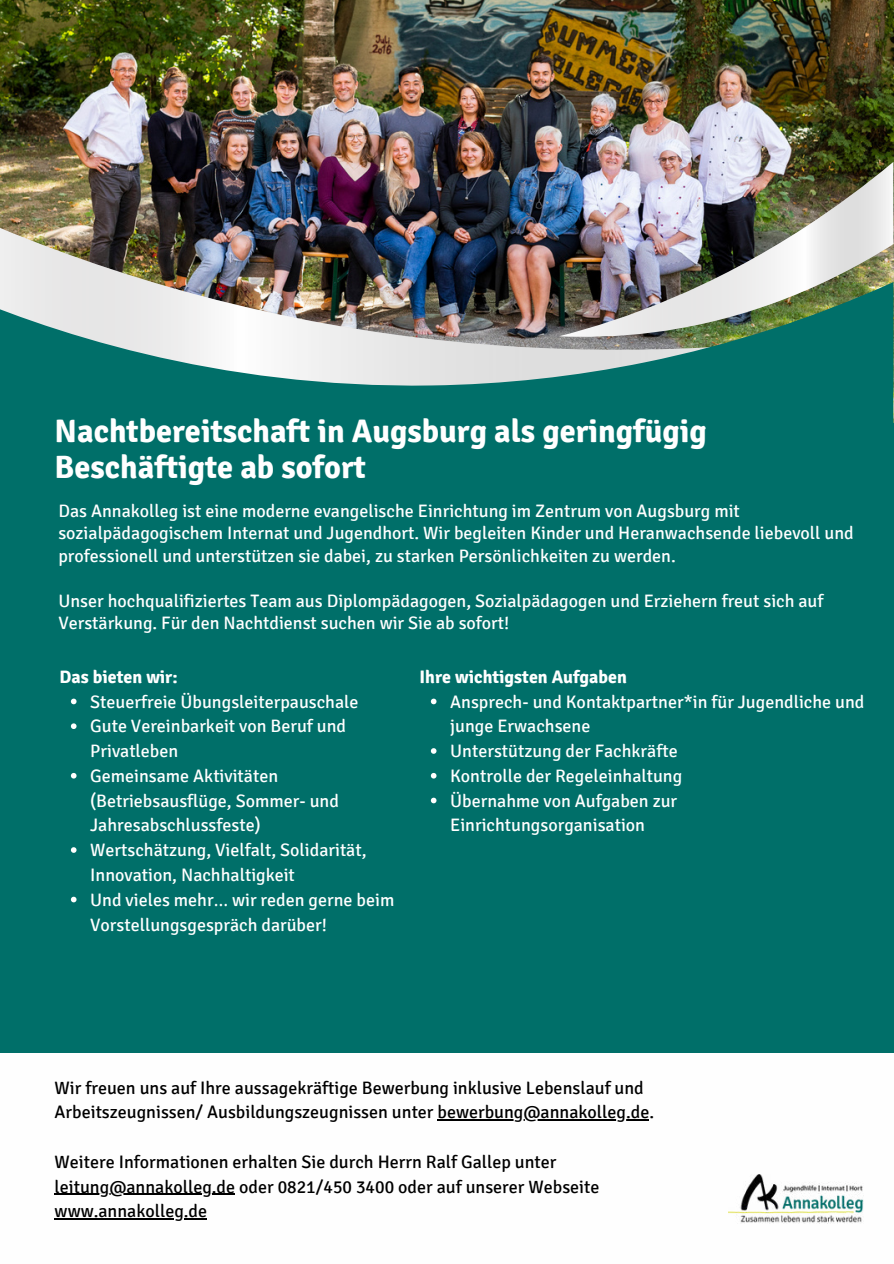
<style>
.page{position:relative;width:894px;height:1264px;background:#fff}
.page>*{position:absolute;margin:0;border:0;box-sizing:border-box;transform-origin:0 0}
.t1{font:700 32.25px/36px "Signika";color:#fff}
.t2{font:18px/24.8px "Signika";color:#fff}
.t3{font:18px/24.8px "Signika";color:#000}
.t4{font:700 18px "Signika";color:#fff}
.s1{font-family:"Noto Sans Gurmukhi"}
</style>
<div class="page">
<div style="left:0;top:0;width:893px;height:1263px;background:#006f69"></div>
<img style="left:0;top:0;width:893px;height:204px">
<img style="left:0;top:204px;width:559px;height:78px">
<img style="left:0;top:282px;width:739px;height:104px">
<img style="left:559px;top:162px;width:334px;height:177px">
<div style="left:0;top:1052px;width:893px;height:211px;background:#fefefe"></div>
<img style="left:728px;top:1174px;width:135px;height:49px">
<svg style="left:71px;top:698px;width:5px;height:6px"></svg>
<svg style="left:71px;top:723px;width:5px;height:6px"></svg>
<svg style="left:71px;top:773px;width:5px;height:5px"></svg>
<svg style="left:71px;top:847px;width:5px;height:5px"></svg>
<svg style="left:71px;top:896px;width:5px;height:6px"></svg>
<hr style="left:437px;top:1119px;width:212px;height:1px;background:#000">
<hr style="left:55px;top:1193px;width:180px;height:1px;background:#000">
<hr style="left:55px;top:1218px;width:152px;height:1px;background:#000">
<svg style="left:431px;top:698px;width:5px;height:6px"></svg>
<svg style="left:431px;top:748px;width:5px;height:5px"></svg>
<svg style="left:431px;top:773px;width:5px;height:5px"></svg>
<svg style="left:431px;top:797px;width:5px;height:6px"></svg>
<h1 class="t1" style="left:55px;top:413px;width:653px">Nachtbereitschaft in Augsburg als geringfügig<br>Beschäftigte ab sofort</h1>
<p class="t2" style="left:58px;top:500px;width:796px;line-height:22.5px">Das Annakolleg ist eine moderne evangelische Einrichtung im Zentrum von Augsburg mit sozialpädagogischem Internat und Jugendhort. Wir begleiten Kinder und Heranwachsende liebevoll und professionell und unterstützen sie dabei, zu starken Persönlichkeiten zu werden.</p>
<p class="t2" style="left:58px;top:590px;width:766px;line-height:22.5px">Unser hochqualifiziertes Team aus Diplompädagogen, Sozialpädagogen und Erziehern freut sich auf<br>Verstärkung. Für den Nachtdienst suchen wir Sie ab sofort!</p>
<p class="t4" style="left:60px;top:666px;width:120px">Das bieten wir:</p>
<p class="t2" style="left:90px;top:689px;width:305px">Steuerfreie Übungsleiterpauschale<br>Gute Vereinbarkeit von Beruf und<br>Privatleben<br>Gemeinsame Aktivitäten (Betriebsausflüge, Sommer- und<br>Jahresabschlussfeste)<br>Wertschätzung, Vielfalt, Solidarität,<br>Innovation, Nachhaltigkeit<br>Und vieles mehr<span class="s1">…</span> wir reden gerne beim<br>Vorstellungsgespräch darüber!</p>
<p class="t4" style="left:419px;top:666px;width:209px">Ihre wichtigsten Aufgaben</p>
<p class="t2" style="left:450px;top:689px;width:415px">Ansprech- und Kontaktpartner*in für Jugendliche und junge Erwachsene<br>Unterstützung der Fachkräfte<br>Kontrolle der Regeleinhaltung<br>Übernahme von Aufgaben zur<br>Einrichtungsorganisation</p>
<p class="t3" style="left:55px;top:1075px;width:600px">Wir freuen uns auf Ihre aussagekräftige Bewerbung inklusive Lebenslauf und<br>Arbeitszeugnissen/ Ausbildungszeugnissen unter bewerbung@annakolleg.de.</p>
<p class="t3" style="left:55px;top:1149px;width:546px">Weitere Informationen erhalten Sie durch Herrn Ralf Gallep unter leitung@annakolleg.de oder 0821/450 3400 oder auf unserer Webseite www.annakolleg.de</p>
</div>
